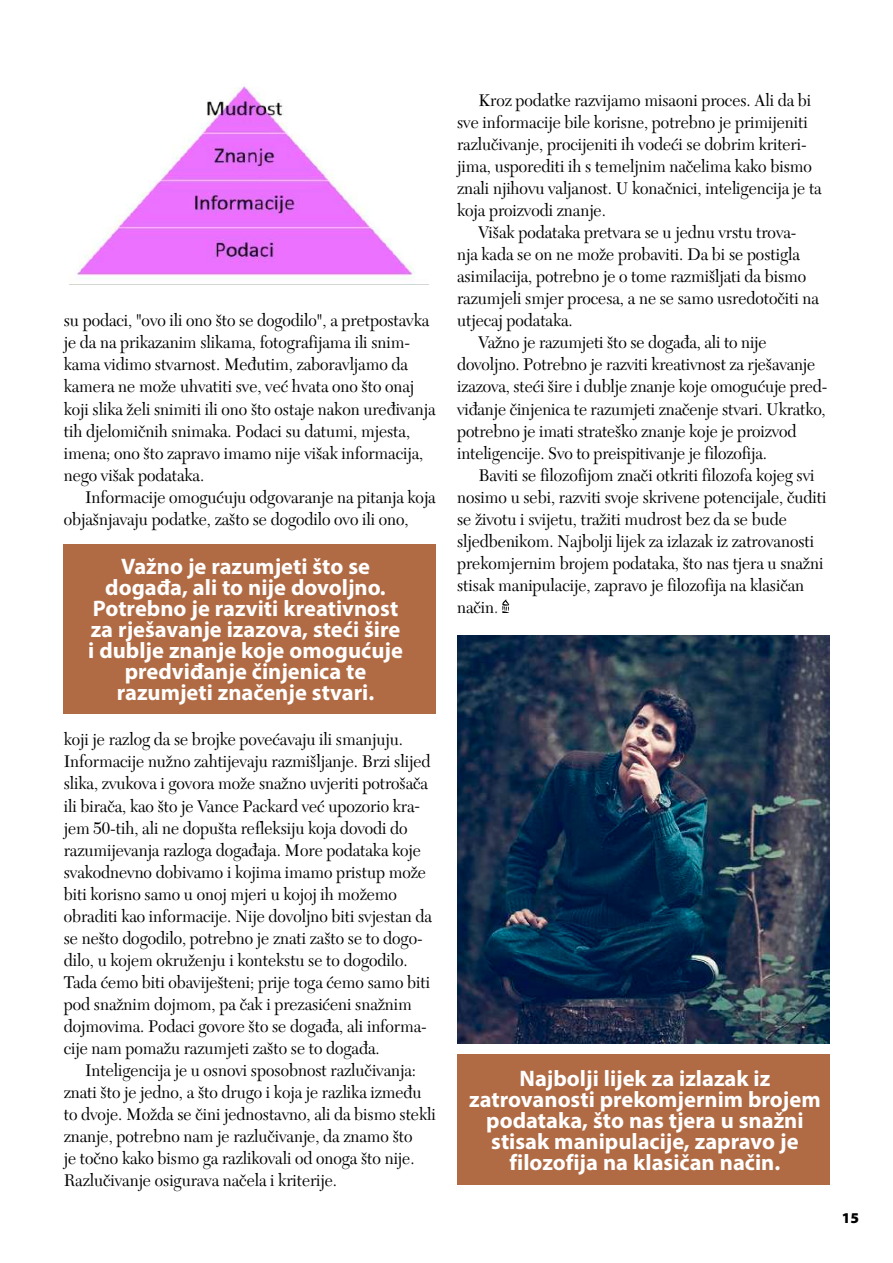
<style>
.page{position:relative;width:893px;height:1263px;background:#fff}
.page>*{position:absolute;margin:0;border:0;box-sizing:border-box;transform-origin:0 0}
.t1{font:700 22.5px/21px "Myriad Pro";color:#fff;text-align:center}
.t2{font:17.7px/22px "New Caledonia LT Std";letter-spacing:-.005em;color:#000;scale:.95 1}
.t3{font:900 15px "Myriad Pro";color:#000}
.s1{color:#353534}
</style>
<div class="page">
<svg style="left:502px;top:599px;width:7px;height:14px"></svg>
<div style="left:64px;top:544px;width:372px;height:170px;background:#b06b44"></div>
<div style="left:457px;top:1054px;width:372px;height:131px;background:#b06b44"></div>
<img style="left:77px;top:86px;width:338px;height:193px">
<img style="left:457px;top:636px;width:373px;height:407px">
<p class="t2" style="left:64px;top:310px;width:393px">su podaci, "ovo ili ono što se dogodilo", a pretpostavka je da na prikazanim slikama, fotografijama ili snim&shy;kama vidimo stvarnost. Međutim, zaboravljamo da kamera ne može uhvatiti sve, već hvata ono što onaj koji slika želi snimiti ili ono što ostaje nakon uređivanja tih djelomičnih snimaka. Podaci su datumi, mjesta, imena; ono što zapravo imamo nije višak informacija, nego višak podataka.</p>
<p class="t2" style="left:64px;top:486px;width:393px;text-indent:21px">Informacije omogućuju odgovaranje na pitanja koja objašnjavaju podatke, zašto se dogodilo ovo ili ono,</p>
<p class="t1" style="left:88px;top:555px;width:316px">Važno je razumjeti što se događa, ali to nije dovoljno.<br>Potrebno je razviti kreativnost za rješavanje izazova, steći šire i dublje znanje koje omogućuje predviđanje činjenica te razumjeti značenje stvari.</p>
<p class="t2" style="left:64px;top:729px;width:389px">koji je razlog da se brojke povećavaju ili smanjuju.<br>Informacije nužno zahtijevaju razmišljanje. Brzi slijed slika, zvukova i govora može snažno uvjeriti potrošača ili birača, kao što je Vance Packard već upozorio kra&shy;jem 50-tih, ali ne dopušta refleksiju koja dovodi do razumijevanja razloga događaja. More podataka koje svakodnevno dobivamo i kojima imamo pristup može biti korisno samo u onoj mjeri u kojoj ih možemo obraditi kao informacije. Nije dovoljno biti svjestan da se nešto dogodilo, potrebno je znati zašto se to dogo&shy;dilo, u kojem okruženju i kontekstu se to dogodilo.<br>Tada ćemo biti obaviješteni; prije toga ćemo samo biti pod snažnim dojmom, pa čak i prezasićeni snažnim dojmovima. Podaci govore što se događa, ali informa&shy;cije nam pomažu razumjeti zašto se to događa.</p>
<p class="t2" style="left:64px;top:1059px;width:393px;text-indent:21px">Inteligencija je u osnovi sposobnost razlučivanja: znati što je jedno, a što drugo i koja je razlika između to dvoje. Možda se čini jednostavno, ali da bismo stekli znanje, potrebno nam je razlučivanje, da znamo što<br>je točno kako bismo ga razlikovali od onoga što nije.<br>Razlučivanje osigurava načela i kriterije.</p>
<p class="t2" style="left:457px;top:89px;width:385px;text-indent:21px">Kroz podatke razvijamo misaoni proces. Ali da bi sve informacije bile korisne, potrebno je primijeniti razlučivanje, procijeniti ih vodeći se dobrim kriteri&shy;jima, usporediti ih s temeljnim načelima kako bismo znali njihovu valjanost. U konačnici, inteligencija je ta koja proizvodi znanje.</p>
<p class="t2" style="left:478px;top:222px;width:336px">Višak podataka pretvara se u jednu vrstu trova-</p>
<p class="t2" style="left:457px;top:244px;width:362px">nja kada se on ne može probaviti. Da bi se postigla</p>
<p class="t2" style="left:457px;top:266px;width:369px">asimilacija, potrebno je o tome razmišljati da bismo</p>
<p class="t2" style="left:457px;top:288px;width:382px">razumjeli smjer procesa, a ne se samo usredotočiti na</p>
<p class="t2" style="left:457px;top:310px;width:123px">utjecaj podataka.</p>
<p class="t2" style="left:478px;top:332px;width:305px">Važno je razumjeti što se događa, ali to nije</p>
<p class="t2" style="left:457px;top:354px;width:378px">dovoljno. Potrebno je razviti kreativnost za rješavanje</p>
<p class="t2" style="left:457px;top:376px;width:391px">izazova, steći šire i dublje znanje koje omogućuje pred-</p>
<p class="t2" style="left:457px;top:398px;width:390px">viđanje činjenica te razumjeti značenje stvari. Ukratko,</p>
<p class="t2" style="left:457px;top:420px;width:359px">potrebno je imati strateško znanje koje je proizvod</p>
<p class="t2" style="left:457px;top:442px;width:328px">inteligencije. Svo to preispitivanje je filozofija.</p>
<p class="t2" style="left:478px;top:464px;width:355px">Baviti se filozofijom znači otkriti filozofa kojeg svi</p>
<p class="t2" style="left:457px;top:486px;width:390px">nosimo u sebi, razviti svoje skrivene potencijale, čuditi</p>
<p class="t2" style="left:457px;top:508px;width:349px">se životu i svijetu, tražiti mudrost bez da se bude</p>
<p class="t2" style="left:457px;top:530px;width:377px">sljedbenikom. Najbolji lijek za izlazak iz zatrovanosti</p>
<p class="t2" style="left:457px;top:552px;width:387px">prekomjernim brojem podataka, što nas tjera u snažni</p>
<p class="t2" style="left:457px;top:574px;width:367px">stisak manipulacije, zapravo je filozofija na klasičan</p>
<p class="t2" style="left:457px;top:596px;width:45px">način<span class="s1">.</span></p>
<p class="t1" style="left:469px;top:1067px;width:353px">Najbolji lijek za izlazak iz zatrovanosti prekomjernim brojem podataka, što nas tjera u snažni stisak manipulacije, zapravo je filozofija na klasičan način.</p>
<p class="t3" style="left:842px;top:1208px;width:19px">15</p>
</div>
